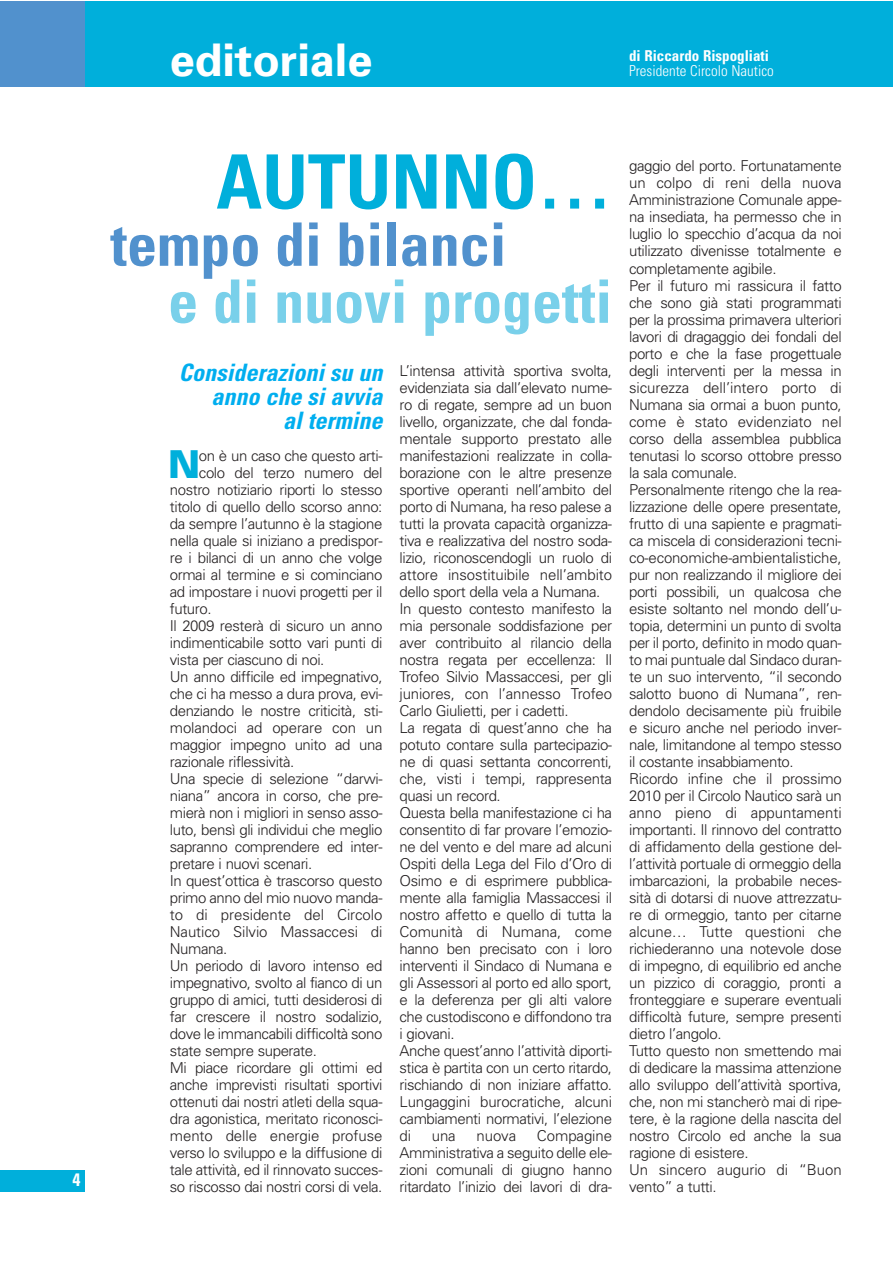
<style>
.page{position:relative;width:893px;height:1263px;background:#fff}
.page>*{position:absolute;margin:0;border:0;box-sizing:border-box;transform-origin:0 0}
.t1{font:700 condensed 75px "Univers";color:#00afdb}
.t2{font:700 condensed 60px "Univers";color:#79d0ea}
.t3{font:700 condensed 60px "Univers";color:#5191cd}
.t4{font:700 45px "Univers";color:#fff}
.t5{font:900 38.55px "Univers";color:#00afdb}
.t6{font:italic 700 condensed 24px/24px "Univers";color:#00aeef;text-align:right}
.t7{font:700 condensed 18px "Univers";color:#fff}
.t8{font:300 15px/17px "Univers";letter-spacing:-.03em;color:#231f20}
.t9{font:300 15px "Univers";letter-spacing:-.005em;color:#231f20}
.t10{font:300 condensed 15px "Univers";color:#fff}
.t11{font:300 15px "Univers";letter-spacing:-.01em;color:#231f20}
.t12{font:700 condensed 15px "Univers";color:#fff}
</style>
<div class="page">
<div style="left:0;top:1px;width:892px;height:85px;background:#00afdb"></div>
<div style="left:0;top:1171px;width:85px;height:21px;background:#00afdb"></div>
<div style="left:0;top:1px;width:85px;height:85px;background:#5191cd"></div>
<h3 class="t4" style="left:170px;top:44px;width:204px">editoriale</h3>
<p class="t12" style="left:629px;top:50px;width:141px">di Riccardo Rispogliati</p>
<p class="t10" style="left:629px;top:65px;width:146px">Presidente Circolo Nautico</p>
<p class="t7" style="left:73px;top:1173px;width:9px">4</p>
<h1 class="t1" style="left:216px;top:154px;width:397px">AUTUNNO…</h1>
<h2 class="t3" style="left:110px;top:222px;width:397px">tempo di bilanci</h2>
<h2 class="t2" style="left:168px;top:279px;width:445px">e di nuovi progetti</h2>
<h3 class="t6" style="left:179px;top:363px;width:210px">Considerazionisu un anno che siavvia altermine</h3>
<p class="t8" style="left:399px;top:363px;width:214px">L’intensa attività sportiva svolta, evidenziata sia dall’elevato nume&shy;ro di regate, sempre ad un buon livello, organizzate, che dal fonda&shy;mentale supporto prestato alle manifestazioni realizzate in colla&shy;borazione con le altre presenze sportive operanti nell’ambito del porto di Numana, ha reso palese a tutti la provata capacità organizza&shy;tiva e realizzativa del nostro soda&shy;lizio, riconoscendogli un ruolo di attore insostituibile nell’ambito dello sport della vela a Numana.<br>In questo contesto manifesto la mia personale soddisfazione per aver contribuito al rilancio della nostra regata per eccellenza: Il<br>Trofeo Silvio Massaccesi, per gli juniores, con l’annesso Trofeo<br>Carlo Giulietti, per i cadetti.<br>La regata di quest’anno che ha potuto contare sulla partecipazio&shy;ne di quasi settanta concorrenti, che, visti i tempi, rappresenta quasi un record.<br>Questa bella manifestazione ci ha consentito di far provare l’emozio&shy;ne del vento e del mare ad alcuni<br>Ospiti della Lega del Filo d’Oro di<br>Osimo e di esprimere pubblica&shy;mente alla famiglia Massaccesi il nostro affetto e quello di tutta la<br>Comunità di Numana, come hanno ben precisato con i loro interventi il Sindaco di Numana e gli Assessori al porto ed allo sport, e la deferenza per gli alti valore che custodiscono e diffondono tra i giovani.<br>Anche quest’anno l’attività diporti&shy;stica è partita con un certo ritardo, rischiando di non iniziare affatto.<br>Lungaggini burocratiche, alcuni cambiamenti normativi, l’elezione di</p>
<h3 class="t5" style="left:168px;top:450px;width:34px">N</h3>
<p class="t8" style="left:199px;top:448px;width:185px">on è un caso che questo arti-</p>
<p class="t8" style="left:199px;top:465px;width:185px">colo del terzo numero del</p>
<p class="t8" style="left:170px;top:482px;width:214px">nostro notiziario riporti lo stesso</p>
<p class="t8" style="left:170px;top:499px;width:214px">titolo di quello dello scorso anno:</p>
<p class="t8" style="left:170px;top:516px;width:214px">da sempre l’autunno è la stagione</p>
<p class="t8" style="left:170px;top:533px;width:214px">nella quale si iniziano a predispor-</p>
<p class="t8" style="left:170px;top:550px;width:214px">re i bilanci di un anno che volge</p>
<p class="t8" style="left:170px;top:567px;width:214px">ormai al termine e si cominciano</p>
<p class="t8" style="left:170px;top:584px;width:214px">ad impostare i nuovi progetti per il</p>
<p class="t8" style="left:170px;top:601px;width:43px">futuro.</p>
<p class="t8" style="left:170px;top:618px;width:214px">Il 2009 resterà di sicuro un anno</p>
<p class="t8" style="left:170px;top:635px;width:214px">indimenticabile sotto vari punti di</p>
<p class="t8" style="left:170px;top:652px;width:156px">vista per ciascuno di noi.</p>
<p class="t8" style="left:170px;top:669px;width:214px">Un anno difficile ed impegnativo,</p>
<p class="t8" style="left:170px;top:686px;width:214px">che ci ha messo a dura prova, evi-</p>
<p class="t8" style="left:170px;top:703px;width:214px">denziando le nostre criticità, sti-</p>
<p class="t11" style="left:170px;top:722px;width:214px">molandoci ad operare con un</p>
<p class="t8" style="left:170px;top:737px;width:214px">maggior impegno unito ad una</p>
<p class="t8" style="left:170px;top:754px;width:126px">razionale riflessività.</p>
<p class="t8" style="left:170px;top:771px;width:214px">Una specie di selezione “darwi-</p>
<p class="t8" style="left:170px;top:788px;width:214px">niana” ancora in corso, che pre-</p>
<p class="t8" style="left:170px;top:805px;width:214px">mierà non i migliori in senso asso-</p>
<p class="t8" style="left:170px;top:822px;width:214px">luto, bensì gli individui che meglio</p>
<p class="t8" style="left:170px;top:839px;width:214px">sapranno comprendere ed inter-</p>
<p class="t8" style="left:170px;top:856px;width:144px">pretare i nuovi scenari.</p>
<p class="t8" style="left:170px;top:873px;width:214px">In quest’ottica è trascorso questo</p>
<p class="t8" style="left:170px;top:890px;width:214px">primo anno del mio nuovo manda-</p>
<p class="t9" style="left:170px;top:909px;width:214px">to di presidente del Circolo</p>
<p class="t9" style="left:170px;top:926px;width:214px">Nautico Silvio Massaccesi di</p>
<p class="t8" style="left:170px;top:941px;width:59px">Numana.</p>
<p class="t8" style="left:170px;top:958px;width:214px">Un periodo di lavoro intenso ed</p>
<p class="t8" style="left:170px;top:975px;width:214px">impegnativo, svolto al fianco di un</p>
<p class="t8" style="left:170px;top:992px;width:214px">gruppo di amici, tutti desiderosi di</p>
<p class="t8" style="left:170px;top:1009px;width:214px">far crescere il nostro sodalizio,</p>
<p class="t8" style="left:170px;top:1026px;width:214px">dove le immancabili difficoltà sono</p>
<p class="t8" style="left:170px;top:1043px;width:149px">state sempre superate.</p>
<p class="t8" style="left:170px;top:1060px;width:214px">Mi piace ricordare gli ottimi ed</p>
<p class="t8" style="left:170px;top:1077px;width:214px">anche imprevisti risultati sportivi</p>
<p class="t8" style="left:170px;top:1094px;width:214px">ottenuti dai nostri atleti della squa-</p>
<p class="t8" style="left:170px;top:1111px;width:214px">dra agonistica, meritato riconosci-</p>
<p class="t9" style="left:170px;top:1130px;width:214px">mento delle energie profuse</p>
<p class="t8" style="left:170px;top:1145px;width:214px">verso lo sviluppo e la diffusione di</p>
<p class="t8" style="left:170px;top:1162px;width:214px">tale attività, ed il rinnovato succes-</p>
<p class="t8" style="left:170px;top:1179px;width:214px">so riscosso dai nostri corsi di vela.</p>
<p class="t8" style="left:399px;top:1128px;width:214px;text-align:justify;text-indent:137px">Compagine Amministrativa a seguito delle ele&shy;zioni comunali di giugno hanno ritardato l’inizio dei lavori di dra-</p>
<p class="t8" style="left:432px;top:1128px;width:26px">una</p>
<p class="t8" style="left:476px;top:1128px;width:41px">nuova</p>
<p class="t8" style="left:629px;top:159px;width:214px">gaggio del porto. Fortunatamente un colpo di reni della nuova<br>Amministrazione Comunale appe&shy;na insediata, ha permesso che in luglio lo specchio d’acqua da noi utilizzato divenisse totalmente e completamente agibile.<br>Per il futuro mi rassicura il fatto che sono già stati programmati per la prossima primavera ulteriori lavori di dragaggio dei fondali del porto e che la fase progettuale degli interventi per la messa in sicurezza dell’intero porto di<br>Numana sia ormai a buon punto, come è stato evidenziato nel corso della assemblea pubblica tenutasi lo scorso ottobre presso la sala comunale.<br>Personalmente ritengo che la rea&shy;lizzazione delle opere presentate, frutto di una sapiente e pragmati&shy;ca miscela di considerazioni tecni&shy;co-economiche-ambientalistiche, pur non realizzando il migliore dei porti possibili, un qualcosa che esiste soltanto nel mondo dell’u&shy;topia, determini un punto di svolta per il porto, definito in modo quan&shy;to mai puntuale dal Sindaco duran&shy;te un suo intervento, “il secondo salotto buono di Numana”, ren&shy;dendolo decisamente più fruibile e sicuro anche nel periodo inver&shy;nale, limitandone al tempo stesso il costante insabbiamento.<br>Ricordo infine che il prossimo<br>2010 per il Circolo Nautico sarà un anno pieno di appuntamenti importanti. Il rinnovo del contratto di affidamento della gestione del&shy;l’attività portuale di ormeggio della imbarcazioni, la probabile neces&shy;sità di dotarsi di nuove attrezzatu&shy;re di ormeggio, tanto per citarne alcune… Tutte questioni che richiederanno una notevole dose di impegno, di equilibrio ed anche un pizzico di coraggio, pronti a fronteggiare e superare eventuali difficoltà future, sempre presenti dietro l’angolo.<br>Tutto questo non smettendo mai di dedicare la massima attenzione allo sviluppo dell’attività sportiva, che, non mi stancherò mai di ripe&shy;tere, è la ragione della nascita del nostro Circolo ed anche la sua ragione di esistere.<br>Un sincero augurio di “Buon vento” a tutti.</p>
</div>
